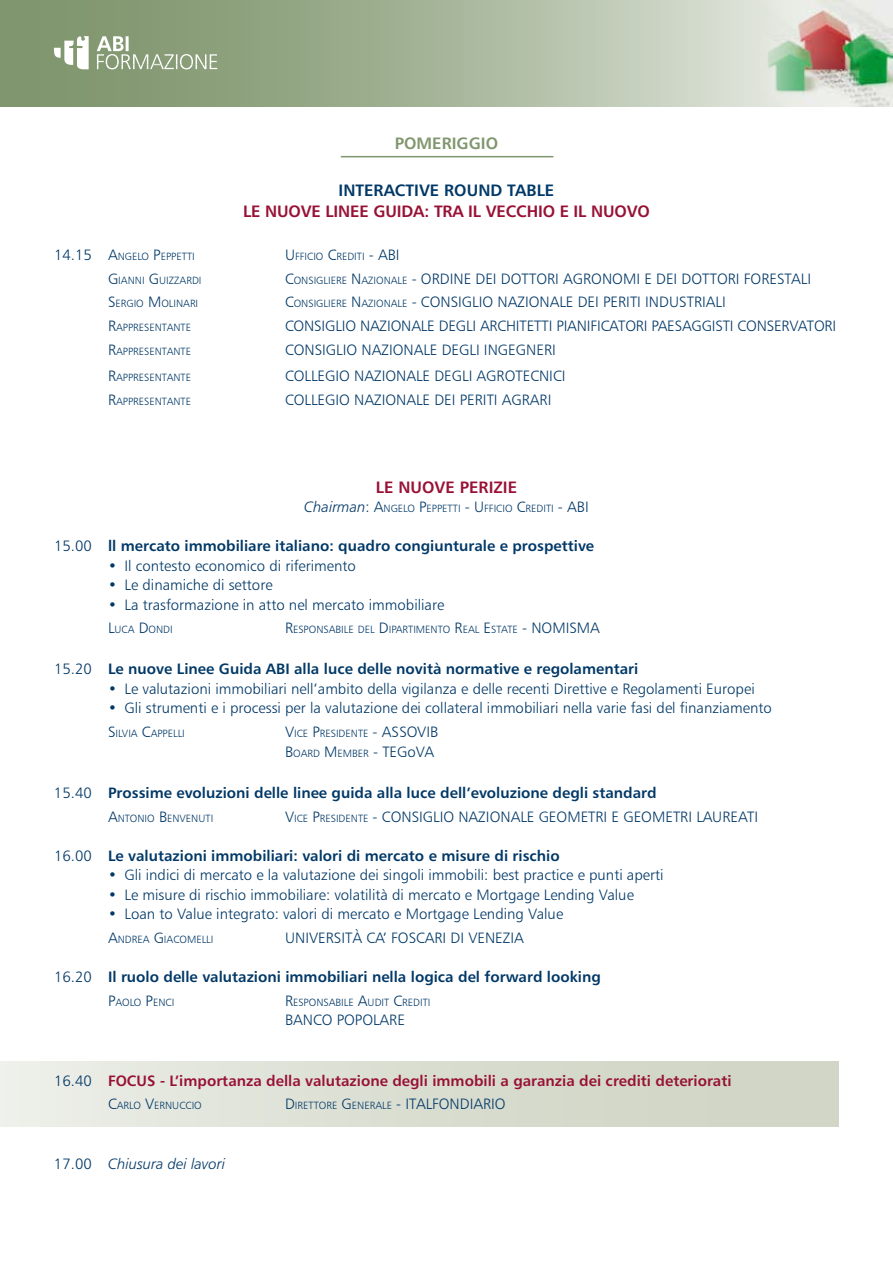
<style>
.page{position:relative;width:893px;height:1263px;background:#fff}
.page>*{position:absolute;margin:0;border:0;box-sizing:border-box;transform-origin:0 0}
.t1{font:16.5px "Humanist 777 BT Bold B";letter-spacing:-.01em;color:#981135}
.t2{font:16.5px "Humanist 777 BT Bold B";color:#003867}
.t3{font:16.5px "Humanist 777 BT Bold B";color:#80966e}
.t4{font:15px "Humanist 777 BT Light B";color:#003867}
.t5{font:15px "Humanist 777 BT Bold B";color:#003867}
.t6{font:15px "Humanist 777 BT Bold B";color:#981135}
.t7{font:15px "Humanist 777 BT Light B";color:#003867}
.t8{font:15px "Humanist 777 BT Light Italic B";color:#003867}
.t9{font:10.5px/19.5px "Humanist 777 BT Light B";color:#003867}
.s1{font-size:15px}
.s2{font-style:inherit}
.s3{font-size:10.5px}
.s4{font-family:"Humanist 777 BT Light Italic B";font-size:15px}
.s5{font-family:"Humanist 777 BT Light B"}
.s6{font-family:"Humanist 777 BT Light B";color:#003867}
</style>
<div class="page">
<div style="left:0;top:1061px;width:839px;height:66px;background:linear-gradient(to right,#ebede6,#ccd2c0)"></div>
<hr style="left:341px;top:156px;width:212px;height:1px;background:#80966e">
<svg style="left:0;top:0;width:756px;height:107px;background:#a4b497"></svg>
<img style="left:756px;top:0;width:137px;height:107px">
<svg style="left:54px;top:36px;width:35px;height:33px"></svg>
<svg style="left:97px;top:36px;width:120px;height:33px;background:#9dae90"></svg>
<p class="t3" style="left:395px;top:133px;width:105px">POMERIGGIO</p>
<p class="t2" style="left:339px;top:179px;width:217px">INTERACTIVE ROUND TABLE</p>
<p class="t1" style="left:243px;top:200px;width:408px">LE NUOVE LINEE GUIDA: TRA IL VECCHIO E IL NUOVO</p>
<p class="t9" style="left:54px;top:246px;width:142px"><span class="s1">14.15</span> <span class="s1">A</span>NGELO <span class="s1">P</span>EPPETTI</p>
<p class="t9" style="left:285px;top:246px;width:113px"><span class="s1">U</span> FFICIO <span class="s1">C</span>REDITI <span class="s1">- ABI</span></p>
<p class="t9" style="left:108px;top:270px;width:95px"><span class="s1">G</span>IANNI <span class="s1">G</span>UIZZARDI</p>
<p class="t4" style="left:285px;top:269px;width:528px"><span class="s2">C</span><span class="s3">ONSIGLIERE</span> <span class="s2">N</span><span class="s3">AZIONALE</span> <span class="s2">-</span> ORDINE DEI DOTTORI AGRONOMI E DEI DOTTORI FORESTALI</p>
<p class="t7" style="left:54px;top:293px;width:32px">S</p>
<p class="t9" style="left:115px;top:294px;width:84px">ERGIO <span class="s1">M</span> OLINARI</p>
<p class="t4" style="left:285px;top:293px;width:442px"><span class="s2">C</span><span class="s3">ONSIGLIERE</span> <span class="s2">N</span><span class="s3">AZIONALE</span> <span class="s2">-</span> CONSIGLIO NAZIONALE DEI PERITI INDUSTRIALI</p>
<p class="t7" style="left:54px;top:317px;width:32px">R</p>
<p class="t9" style="left:116px;top:318px;width:76px">APPRESENTANTE</p>
<p class="t4" style="left:285px;top:317px;width:553px">CONSIGLIO NAZIONALE DEGLI ARCHITETTI PIANIFICATORI PAESAGGISTI CONSERVATORI</p>
<p class="t7" style="left:54px;top:340px;width:32px">R</p>
<p class="t9" style="left:116px;top:341px;width:76px">APPRESENTANTE</p>
<p class="t4" style="left:285px;top:340px;width:272px">CONSIGLIO NAZIONALE DEGLI INGEGNERI</p>
<p class="t7" style="left:54px;top:366px;width:32px">R</p>
<p class="t9" style="left:116px;top:367px;width:76px">APPRESENTANTE</p>
<p class="t7" style="left:285px;top:366px;width:8px">COLLE</p>
<p class="t7" style="left:325px;top:366px;width:39px">GIO NAZIONALE</p>
<p class="t7" style="left:434px;top:366px;width:96px">DEGLI AGROTECNICI</p>
<p class="t7" style="left:58px;top:390px;width:30px">R</p>
<p class="t9" style="left:116px;top:391px;width:76px">APPRESENTANTE</p>
<p class="t7" style="left:285px;top:390px;width:8px">COLLE</p>
<p class="t7" style="left:325px;top:390px;width:39px">GIO NAZIONALE</p>
<p class="t7" style="left:434px;top:390px;width:33px">DEI PERI</p>
<p class="t7" style="left:487px;top:390px;width:43px">TI AGRARI</p>
<p class="t1" style="left:376px;top:476px;width:143px">LE NUOVE PERIZIE</p>
<p class="t9" style="left:304px;top:498px;width:286px"><span class="s4">Chairman</span><span class="s1">:</span> <span class="s1">A</span>NGELO <span class="s1">P</span>EPPETTI <span class="s1">-</span> <span class="s1">U</span> FFICIO <span class="s1">C</span>REDITI <span class="s1">- ABI</span></p>
<p class="t5" style="left:54px;top:536px;width:542px"><span class="s5">15.00</span> ll mercato immobiliare italiano: quadro congiunturale e prospettive</p>
<p class="t4" style="left:108px;top:556px;width:249px">• Il contesto economico di riferimento</p>
<p class="t4" style="left:108px;top:576px;width:166px">• Le dinamiche di settore</p>
<p class="t4" style="left:108px;top:595px;width:338px">• La trasformazione in atto nel mercato immobiliare</p>
<p class="t9" style="left:108px;top:620px;width:66px"><span class="s1">L</span>UCA <span class="s1">D</span>ONDI</p>
<p class="t9" style="left:285px;top:620px;width:316px"><span class="s1">R</span>ESPONSABILE DEL <span class="s1">D</span>IPARTIMENTO <span class="s1">R</span>EAL <span class="s1">E</span>STATE <span class="s1">-</span> <span class="s1">NOMISMA</span></p>
<p class="t5" style="left:54px;top:660px;width:586px"><span class="s5">15.20</span> Le nuove Linee Guida ABI alla luce delle novità normative e regolamentari</p>
<p class="t4" style="left:108px;top:679px;width:648px">• Le valutazioni immobiliari nell’ambito della vigilanza e delle recenti Direttive e Regolamenti Europei</p>
<p class="t4" style="left:108px;top:699px;width:665px">• Gli strumenti e i processi per la valutazione dei collateral immobiliari nella varie fasi del finanziamento</p>
<p class="t9" style="left:108px;top:724px;width:78px"><span class="s1">S</span> ILVIA <span class="s1">C</span>APPELLI</p>
<p class="t9" style="left:285px;top:724px;width:155px"><span class="s1">V</span>ICE <span class="s1">P</span>RESIDENTE <span class="s1">- ASSOVIB<br></span><span class="s1">B</span>OARD <span class="s1">M</span> EMBER <span class="s1">- TEGoVA</span></p>
<p class="t5" style="left:54px;top:783px;width:604px"><span class="s5">15.40</span> Prossime evoluzioni delle linee guida alla luce dell’evoluzione degli standard</p>
<p class="t9" style="left:108px;top:808px;width:107px"><span class="s1">A</span>NTONIO <span class="s1">B</span>ENVENUTI</p>
<p class="t4" style="left:285px;top:807px;width:475px"><span class="s2">V</span><span class="s3">ICE</span> <span class="s2">P</span><span class="s3">RESIDENTE</span> <span class="s2">-</span> CONSIGLIO NAZIONALE GEOMETRI E GEOMETRI LAUREATI</p>
<p class="t5" style="left:54px;top:846px;width:507px"><span class="s5">16.00</span> Le valutazioni immobiliari: valori di mercato e misure di rischio</p>
<p class="t4" style="left:108px;top:866px;width:557px">• Gli indici di mercato e la valutazione dei singoli immobili: best practice e punti aperti</p>
<p class="t4" style="left:108px;top:885px;width:527px">• Le misure di rischio immobiliare: volatilità di mercato e Mortgage Lending Value</p>
<p class="t4" style="left:108px;top:905px;width:457px">• Loan to Value integrato: valori di mercato e Mortgage Lending Value</p>
<p class="t7" style="left:54px;top:928px;width:33px">A</p>
<p class="t9" style="left:118px;top:929px;width:97px">NDREA <span class="s1">G</span>IACOMELLI</p>
<p class="t4" style="left:285px;top:928px;width:240px">UNIVERSITÀ CA’ FOSCARI DI VENEZIA</p>
<p class="t5" style="left:54px;top:967px;width:548px"><span class="s5">16.20</span> Il ruolo delle valutazioni immobiliari nella logica del forward looking</p>
<p class="t9" style="left:108px;top:992px;width:68px"><span class="s1">P</span>AOLO <span class="s1">P</span>ENCI</p>
<p class="t9" style="left:285px;top:992px;width:147px"><span class="s1">R</span>ESPONSABILE <span class="s1">A</span>UDIT <span class="s1">C</span>REDITI</p>
<p class="t4" style="left:285px;top:1011px;width:121px">BANCO POPOLARE</p>
<p class="t6" style="left:54px;top:1071px;width:679px"><span class="s6">16.40</span> FOCUS - L’importanza della valutazione degli immobili a garanzia dei crediti deteriorati</p>
<p class="t9" style="left:108px;top:1096px;width:95px"><span class="s1">C</span>ARLO <span class="s1">V</span>ERNUCCIO</p>
<p class="t9" style="left:285px;top:1096px;width:222px"><span class="s1">D</span>IRETTORE <span class="s1">G</span>ENERALE <span class="s1">- ITALFONDIARIO</span></p>
<p class="t8" style="left:54px;top:1154px;width:173px"><span class="s5">17.00</span> Chiusura dei lavori</p>
</div>
